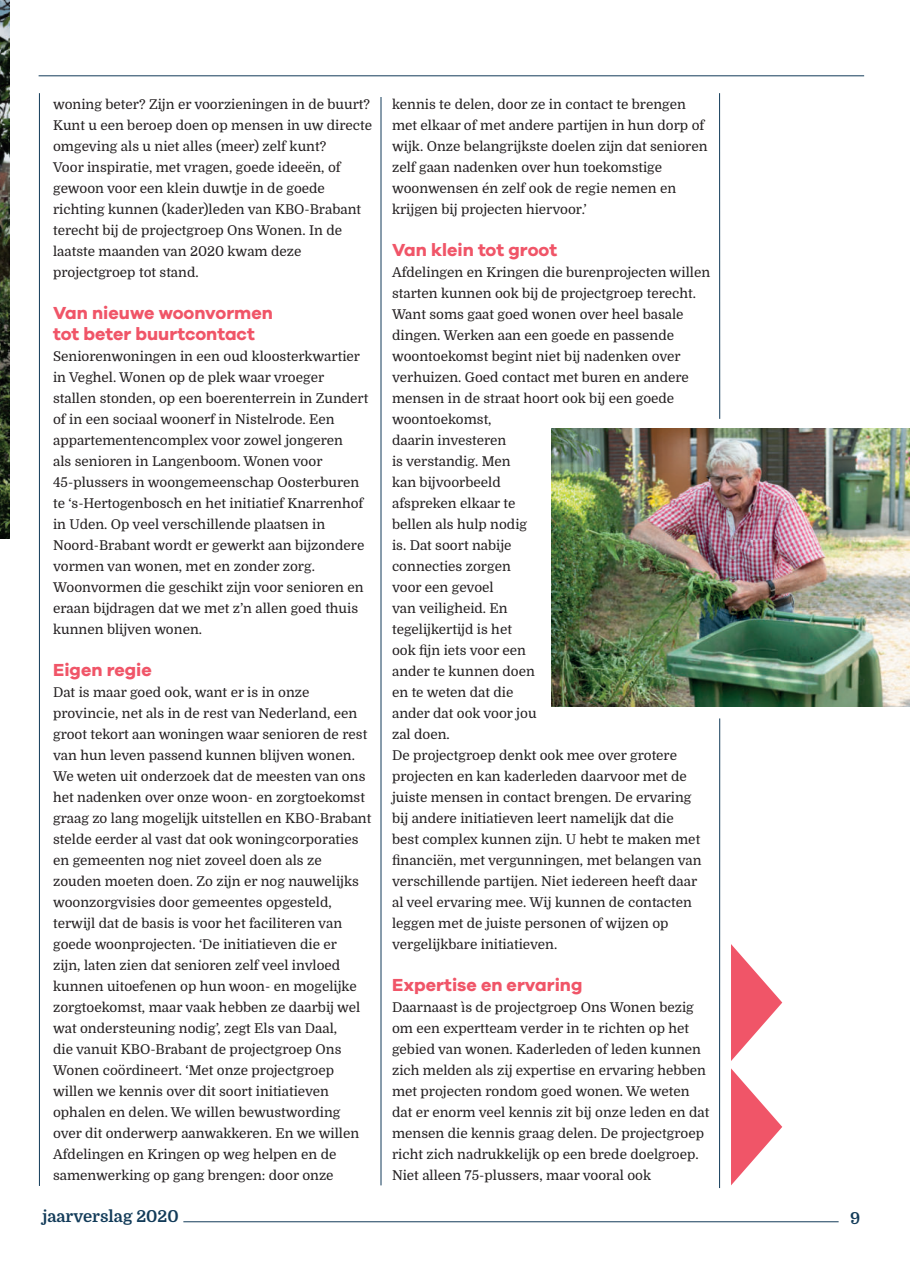
<style>
.page{position:relative;width:910px;height:1280px;background:#fff}
.page>*{position:absolute;margin:0;border:0;box-sizing:border-box;transform-origin:0 0}
.t1{font:700 18px/21px "Galano Grotesque DEMO";color:#f05568}
.t2{font:700 16.5px "Domine";color:#123b59}
.t3{font:13.5px/21px "Domine";color:#231f20}
</style>
<div class="page">
<img style="left:0;top:0;width:9px;height:539px">
<hr style="left:39px;top:93px;width:1px;height:1093px;background:#123b59">
<hr style="left:719px;top:93px;width:1px;height:326px;background:#123b59">
<hr style="left:183px;top:1221px;width:656px;height:1px;background:#123b59">
<hr style="left:39px;top:76px;width:825px;height:1px;background:#123b59">
<svg style="left:731px;top:1068px;width:51px;height:117px"></svg>
<svg style="left:731px;top:944px;width:51px;height:117px"></svg>
<img style="left:551px;top:429px;width:359px;height:278px">
<hr style="left:381px;top:97px;width:1px;height:1088px;background:#123b59">
<hr style="left:719px;top:718px;width:1px;height:470px;background:#123b59">
<p class="t3" style="left:53px;top:94px;width:320px">woning beter? Zijn er voorzieningen in de buurt?<br>Kunt u een beroep doen op mensen in uw directe omgeving als u niet alles (meer) zelf kunt?<br>Voor inspiratie, met vragen, goede ideeën, of gewoon voor een klein duwtje in de goede richting kunnen (kader)leden van KBO-Brabant terecht bij de projectgroep Ons Wonen. In de laatste maanden van 2020 kwam deze projectgroep tot stand.</p>
<h1 class="t1" style="left:53px;top:304px;width:221px">Van nieuwe woonvormen tot beter buurtcontact</h1>
<p class="t3" style="left:53px;top:346px;width:317px">Seniorenwoningen in een oud kloosterkwartier in Veghel. Wonen op de plek waar vroeger stallen stonden, op een boerenterrein in Zundert of in een sociaal woonerf in Nistelrode. Een appartementencomplex voor zowel jongeren<br>als senioren in Langenboom. Wonen voor 45-plussers in woongemeenschap Oosterburen te ‘s-Hertogenbosch en het initiatief Knarrenhof in Uden. Op veel verschillende plaatsen in Noord-Brabant wordt er gewerkt aan bijzondere vormen van wonen, met en zonder zorg.<br>Woonvormen die geschikt zijn voor senioren en eraan bijdragen dat we met z’n allen goed thuis kunnen blijven wonen.</p>
<h1 class="t1" style="left:53px;top:661px;width:100px">Eigen regie</h1>
<p class="t3" style="left:53px;top:682px;width:320px">Dat is maar goed ook, want er is in onze provincie, net als in de rest van Nederland, een groot tekort aan woningen waar senioren de rest van hun leven passend kunnen blijven wonen.<br>We weten uit onderzoek dat de meesten van ons het nadenken over onze woon- en zorgtoekomst graag zo lang mogelijk uitstellen en KBO-Brabant stelde eerder al vast dat ook woningcorporaties en gemeenten nog niet zoveel doen als ze zouden moeten doen. Zo zijn er nog nauwelijks woonzorgvisies door gemeentes opgesteld, terwijl dat de basis is voor het faciliteren van goede woonprojecten. ‘De initiatieven die er<br>zijn, laten zien dat senioren zelf veel invloed kunnen uitoefenen op hun woon- en mogelijke zorgtoekomst, maar vaak hebben ze daarbij wel wat ondersteuning nodig’, zegt Els van Daal,<br>die vanuit KBO-Brabant de projectgroep Ons Wonen coördineert. ‘Met onze projectgroep willen we kennis over dit soort initiatieven ophalen en delen. We willen bewustwording over dit onderwerp aanwakkeren. En we willen Afdelingen en Kringen op weg helpen en de samenwerking op gang brengen: door onze</p>
<p class="t2" style="left:42px;top:1207px;width:138px">jaarverslag 2020</p>
<p class="t3" style="left:392px;top:94px;width:317px">kennis te delen, door ze in contact te brengen met elkaar of met andere partijen in hun dorp of wijk. Onze belangrijkste doelen zijn dat senioren zelf gaan nadenken over hun toekomstige woonwensen én zelf ook de regie nemen en krijgen bij projecten hiervoor.’</p>
<h1 class="t1" style="left:392px;top:241px;width:167px">Van klein tot groot</h1>
<p class="t3" style="left:392px;top:262px;width:320px">Afdelingen en Kringen die burenprojecten willen starten kunnen ook bij de projectgroep terecht.<br>Want soms gaat goed wonen over heel basale dingen. Werken aan een goede en passende woontoekomst begint niet bij nadenken over verhuizen. Goed contact met buren en andere mensen in de straat hoort ook bij een goede woontoekomst,<br>daarin investeren<br>is verstandig. Men<br>kan bijvoorbeeld<br>afspreken elkaar te<br>bellen als hulp nodig<br>is. Dat soort nabije<br>connecties zorgen<br>voor een gevoel<br>van veiligheid. En<br>tegelijkertijd is het<br>ook fijn iets voor een<br>ander te kunnen doen<br>en te weten dat die<br>ander dat ook voor jou<br>zal doen.<br>De projectgroep denkt ook mee over grotere projecten en kan kaderleden daarvoor met de juiste mensen in contact brengen. De ervaring bij andere initiatieven leert namelijk dat die<br>best complex kunnen zijn. U hebt te maken met financiën, met vergunningen, met belangen van verschillende partijen. Niet iedereen heeft daar al veel ervaring mee. Wij kunnen de contacten leggen met de juiste personen of wijzen op vergelijkbare initiatieven.</p>
<h1 class="t1" style="left:392px;top:976px;width:192px">Expertise en ervaring</h1>
<p class="t3" style="left:392px;top:997px;width:319px">Daarnaast ìs de projectgroep Ons Wonen bezig om een expertteam verder in te richten op het gebied van wonen. Kaderleden of leden kunnen zich melden als zij expertise en ervaring hebben met projecten rondom goed wonen. We weten dat er enorm veel kennis zit bij onze leden en dat mensen die kennis graag delen. De projectgroep richt zich nadrukkelijk op een brede doelgroep.<br>Niet alleen 75-plussers, maar vooral ook</p>
<p class="t2" style="left:850px;top:1209px;width:12px">9</p>
</div>
